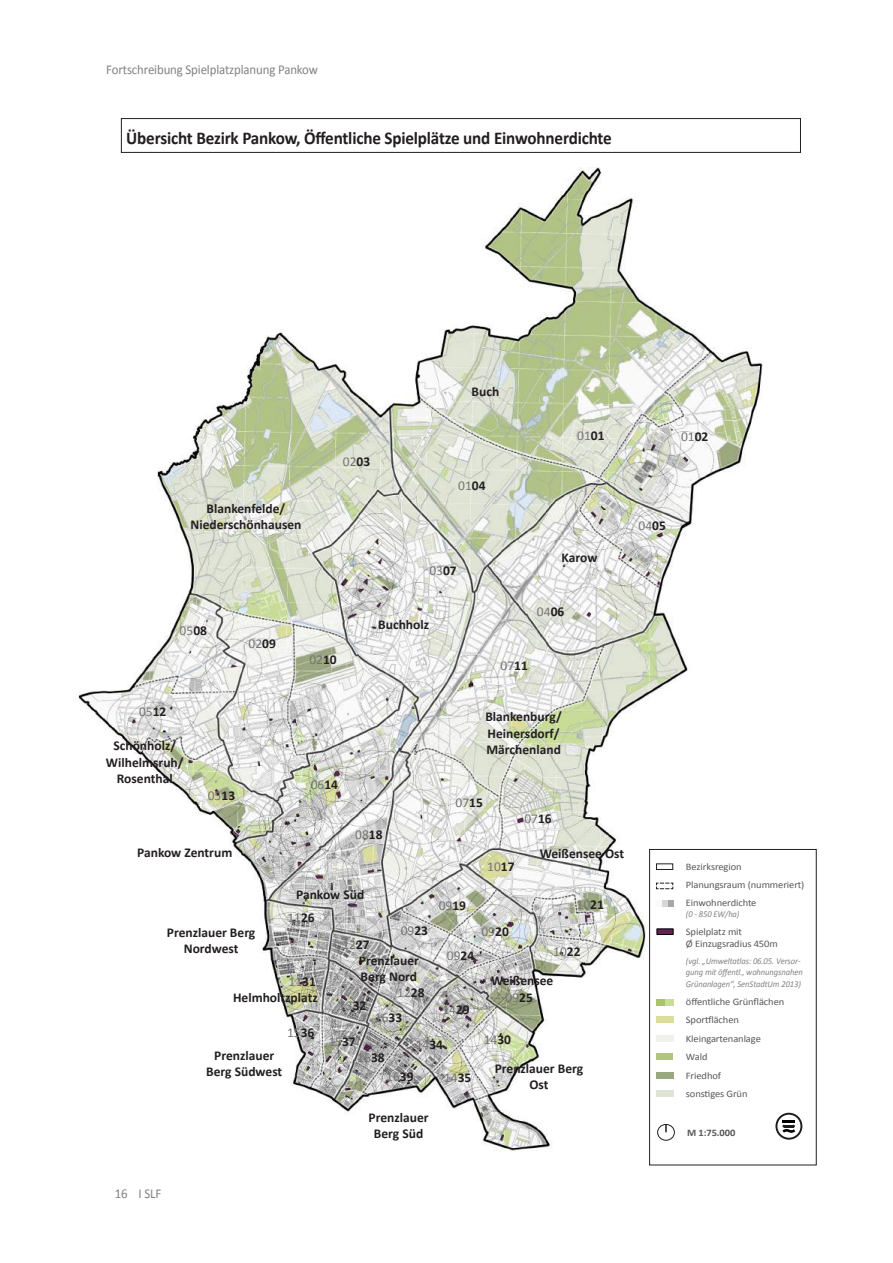
<style>
.page{position:relative;width:893px;height:1263px;background:#fff}
.page>*{position:absolute;margin:0;border:0;box-sizing:border-box;transform-origin:0 0}
.t1{font:700 18px "Calibri";letter-spacing:-.01em;color:#231f20;scale:.95 1}
.t2{font:700 13.5px/16.2px "Calibri";color:#231f20;text-align:center}
.t3{font:13.5px "Calibri";color:#757474}
.t4{font:13.5px "Calibri";letter-spacing:-.01em;color:#808285;scale:.95 1}
.t5{font:10.05px/18.5px "Calibri";letter-spacing:-.01em;color:#57585a;scale:1.05 1}
.t6{font:700 10.05px "Calibri";color:#57585a;scale:1.05 1}
.t7{font:italic 9px/10.5px "Calibri";letter-spacing:-.01em;color:#808285;scale:.95 1}
.s1{font-weight:700;color:#231f20}
</style>
<div class="page">
<img style="left:78px;top:167px;width:685px;height:985px">
<div style="left:650px;top:849px;width:166px;height:316px;background:#fff"></div>
<div style="left:649px;top:849px;width:167px;height:316px;border:1px solid #231f20"></div>
<svg style="left:656px;top:882px;width:17px;height:7px"></svg>
<div style="left:656px;top:928px;width:17px;height:7px;background:#642154;border:1px solid #000"></div>
<div style="left:656px;top:1016px;width:17px;height:7px;background:#dbdd9b"></div>
<div style="left:656px;top:1073px;width:17px;height:6px;background:#99a881"></div>
<div style="left:656px;top:1035px;width:17px;height:6px;background:#f0f1eb"></div>
<div style="left:656px;top:1090px;width:17px;height:6px;background:#e0e4d5"></div>
<div style="left:656px;top:1054px;width:17px;height:6px;background:#b1c484"></div>
<div style="left:656px;top:999px;width:9px;height:6px;background:#abc36f"></div>
<div style="left:665px;top:999px;width:8px;height:6px;background:#c8dd98"></div>
<svg style="left:662px;top:900px;width:11px;height:6px"></svg>
<svg style="left:775px;top:1113px;width:27px;height:27px"></svg>
<div style="left:777px;top:1115px;width:23px;height:23px;background:#fff;border-radius:50%"></div>
<svg style="left:780px;top:1120px;width:18px;height:15px"></svg>
<div style="left:657px;top:1124px;width:18px;height:16px;border:1px solid #231f20;border-radius:50%"></div>
<svg style="left:665px;top:1124px;width:2px;height:8px"></svg>
<div style="left:656px;top:863px;width:17px;height:7px;border:1px solid #231f20"></div>
<div style="left:121px;top:118px;width:680px;height:35px;border:1px solid #231f20"></div>
<p class="t4" style="left:106px;top:61px;width:224px">Fortschreibung Spielplatzplanung Pankow</p>
<h1 class="t1" style="left:126px;top:127px;width:512px">Übersicht Bezirk Pankow, Öffentliche Spielplätze und Einwohnerdichte</h1>
<p class="t2" style="left:472px;top:383px;width:29px">Buch</p>
<p class="t2" style="left:190px;top:500px;width:113px">Blankenfelde/<br>Niederschönhausen</p>
<p class="t3" style="left:343px;top:453px;width:29px">02<span class="s1">03</span></p>
<p class="t3" style="left:458px;top:477px;width:29px">01<span class="s1">04</span></p>
<p class="t3" style="left:429px;top:562px;width:29px">03<span class="s1">07</span></p>
<p class="t3" style="left:180px;top:622px;width:29px">05<span class="s1">08</span></p>
<p class="t3" style="left:249px;top:635px;width:29px">02<span class="s1">09</span></p>
<p class="t3" style="left:309px;top:650px;width:29px">02<span class="s1">10</span></p>
<p class="t2" style="left:378px;top:616px;width:52px">Buchholz</p>
<p class="t3" style="left:577px;top:427px;width:29px">01<span class="s1">01</span></p>
<p class="t3" style="left:681px;top:428px;width:29px">01<span class="s1">02</span></p>
<p class="t2" style="left:562px;top:549px;width:37px">Karow</p>
<p class="t3" style="left:537px;top:602px;width:29px">04<span class="s1">06</span></p>
<p class="t3" style="left:501px;top:656px;width:29px">07<span class="s1">11</span></p>
<p class="t3" style="left:639px;top:517px;width:29px">04<span class="s1">05</span></p>
<p class="t3" style="left:139px;top:703px;width:29px">05<span class="s1">12</span></p>
<p class="t2" style="left:106px;top:738px;width:79px">Schönholz/<br>Wilhelmsruh/<br>Rosenthal</p>
<p class="t3" style="left:208px;top:787px;width:29px">05<span class="s1">13</span></p>
<p class="t2" style="left:137px;top:845px;width:97px">Pankow Zentrum</p>
<p class="t3" style="left:311px;top:775px;width:29px">06<span class="s1">14</span></p>
<p class="t3" style="left:355px;top:826px;width:29px">08<span class="s1">18</span></p>
<p class="t2" style="left:485px;top:709px;width:78px;text-align:left">Blankenburg/<br>Heinersdorf/<br>Märchenland</p>
<p class="t3" style="left:456px;top:794px;width:29px">07<span class="s1">15</span></p>
<p class="t3" style="left:524px;top:810px;width:29px">07<span class="s1">16</span></p>
<p class="t2" style="left:540px;top:845px;width:86px">Weißensee Ost</p>
<p class="t2" style="left:296px;top:886px;width:70px">Pankow Süd</p>
<p class="t2" style="left:167px;top:924px;width:90px">Prenzlauer Berg<br>Nordwest</p>
<p class="t3" style="left:287px;top:909px;width:29px">11<span class="s1">26</span></p>
<p class="t3" style="left:288px;top:972px;width:29px">11<span class="s1">31</span></p>
<p class="t2" style="left:233px;top:990px;width:86px">Helmholtzplatz</p>
<p class="t3" style="left:342px;top:936px;width:29px">12<span class="s1">27</span></p>
<p class="t3" style="left:401px;top:922px;width:29px">09<span class="s1">23</span></p>
<p class="t2" style="left:359px;top:952px;width:62px;text-align:left">Prenzlauer<br>Berg Nord</p>
<p class="t3" style="left:339px;top:997px;width:29px">13<span class="s1">32</span></p>
<p class="t3" style="left:397px;top:984px;width:29px">12<span class="s1">28</span></p>
<p class="t3" style="left:375px;top:1008px;width:29px">16<span class="s1">33</span></p>
<p class="t3" style="left:439px;top:897px;width:29px">09<span class="s1">19</span></p>
<p class="t3" style="left:487px;top:858px;width:29px">10<span class="s1">17</span></p>
<p class="t3" style="left:481px;top:923px;width:29px">09<span class="s1">20</span></p>
<p class="t3" style="left:447px;top:947px;width:29px">09<span class="s1">24</span></p>
<p class="t3" style="left:576px;top:896px;width:29px">10<span class="s1">21</span></p>
<p class="t3" style="left:553px;top:943px;width:29px">10<span class="s1">22</span></p>
<p class="t2" style="left:491px;top:972px;width:64px">Weißensee</p>
<p class="t3" style="left:442px;top:1001px;width:29px">14<span class="s1">29</span></p>
<p class="t3" style="left:506px;top:989px;width:29px">09<span class="s1">25</span></p>
<p class="t4" style="left:115px;top:1185px;width:51px">16 I SLF</p>
<p class="t3" style="left:287px;top:1024px;width:29px">15<span class="s1">36</span></p>
<p class="t2" style="left:206px;top:1047px;width:77px">Prenzlauer<br>Berg Südwest</p>
<p class="t3" style="left:328px;top:1033px;width:29px">15<span class="s1">37</span></p>
<p class="t3" style="left:357px;top:1049px;width:29px">16<span class="s1">38</span></p>
<p class="t3" style="left:416px;top:1036px;width:29px">14<span class="s1">34</span></p>
<p class="t3" style="left:386px;top:1068px;width:29px">16<span class="s1">39</span></p>
<p class="t2" style="left:369px;top:1109px;width:62px">Prenzlauer<br>Berg Süd</p>
<p class="t3" style="left:444px;top:1069px;width:29px">14<span class="s1">35</span></p>
<p class="t3" style="left:484px;top:1031px;width:29px">14<span class="s1">30</span></p>
<p class="t2" style="left:495px;top:1060px;width:90px">Prenzlauer Berg<br>Ost</p>
<p class="t5" style="left:686px;top:857px;width:114px">Bezirksregion<br>Planungsraum (nummeriert)<br>Einwohnerdichte</p>
<p class="t7" style="left:686px;top:908px;width:58px">(0 - 850 EW/ha)</p>
<p class="t5" style="left:686px;top:926px;width:89px;line-height:12px">Spielplatz mit<br>Ø Einzugsradius 450m</p>
<p class="t7" style="left:686px;top:955px;width:124px">(vgl. „Umweltatlas: 06.05. Versor&shy;gung mit öffentl., wohnungsnahen</p>
<p class="t7" style="left:686px;top:978px;width:123px">Grünanlagen“, SenStadtUm 2013)</p>
<p class="t5" style="left:686px;top:992px;width:95px">öffentliche Grünflächen<br>Sportflächen<br>Kleingartenanlage<br>Wald<br>Friedhof<br>sonstiges Grün</p>
<p class="t6" style="left:687px;top:1126px;width:47px">M 1:75.000</p>
</div>
